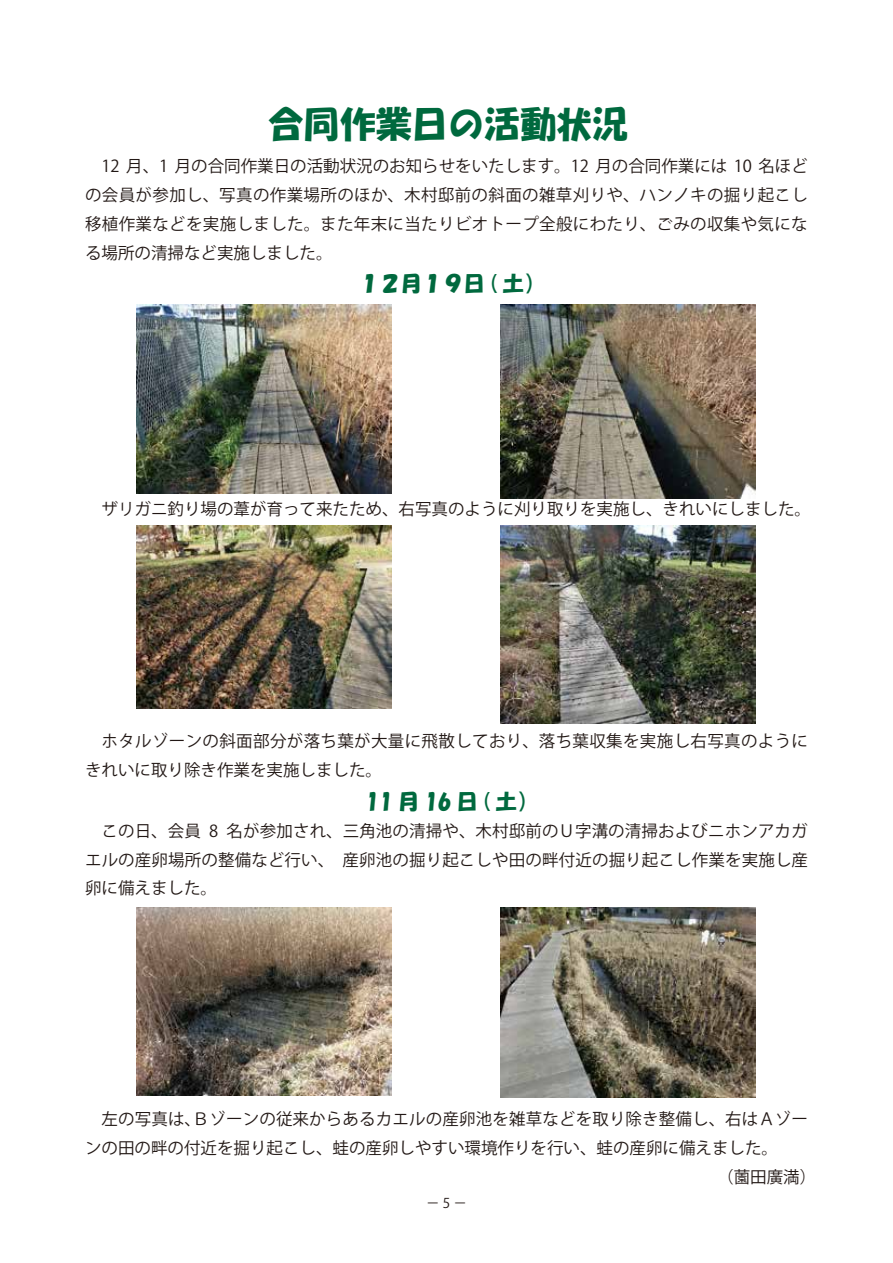
<style>
.page{position:relative;width:893px;height:1263px;background:#fff}
.page>*{position:absolute;margin:0;border:0;box-sizing:border-box;transform-origin:0 0}
.t1{font:36px "HGS Soei Kakupoptai";color:#00693e}
.t2{font:21px "HGS Soei Kakupoptai";color:#00693e}
.t3{font:16.5px/28.8px "Koz Go Pr 6 N";letter-spacing:.01em;color:#221815;text-align:justify}
.t4{font:13.5px "Koz Go Pr 6 N";color:#221815}
</style>
<div class="page">
<img style="left:136px;top:305px;width:255px;height:188px">
<img style="left:500px;top:305px;width:255px;height:193px">
<img style="left:136px;top:526px;width:255px;height:182px">
<img style="left:500px;top:526px;width:255px;height:197px">
<img style="left:136px;top:907px;width:255px;height:188px">
<img style="left:500px;top:907px;width:255px;height:190px">
<h1 class="t1" style="left:268px;top:106px;width:361px">合同作業日の活動状況</h1>
<p class="t3" style="left:85px;top:152px;width:724px;text-indent:16px">12 月、1 月の合同作業日の活動状況のお知らせをいたします。12 月の合同作業には 10 名ほどの会員が参加し、写真の作業場所のほか、木村邸前の斜面の雑草刈りや、ハンノキの掘り起こし移植作業などを実施しました。また年末に当たりビオトープ全般にわたり、ごみの収集や気になる場所の清掃など実施しました。</p>
<p class="t2" style="left:359px;top:273px;width:187px">１２月１９日 ( 土）</p>
<p class="t3" style="left:85px;top:495px;width:727px">　ザリガニ釣り場の葦が育って来たため、右写真のように刈り取りを実施し、きれいにしました。</p>
<p class="t3" style="left:85px;top:727px;width:725px">　ホタルゾーンの斜面部分が落ち葉が大量に飛散しており、落ち葉収集を実施し右写真のようにきれいに取り除き作業を実施しました。</p>
<p class="t2" style="left:366px;top:790px;width:174px">11月16日(土）</p>
<p class="t3" style="left:85px;top:817px;width:725px">　この日、会員 8 名が参加され、三角池の清掃や、木村邸前のＵ字溝の清掃およびニホンアカガエルの産卵場所の整備など行い、　産卵池の掘り起こしや田の畔付近の掘り起こし作業を実施し産卵に備えました。</p>
<p class="t3" style="left:85px;top:1105px;width:724px">　左の写真は、Ｂゾーンの従来からあるカエルの産卵池を雑草などを取り除き整備し、右はＡゾー</p>
<p class="t3" style="left:85px;top:1134px;width:694px">ンの田の畔の付近を掘り起こし、蛙の産卵しやすい環境作りを行い、蛙の産卵に備えました。</p>
<p class="t3" style="left:717px;top:1163px;width:101px">（薗田廣満）</p>
<p class="t4" style="left:426px;top:1195px;width:42px">－ 5 －</p>
</div>
